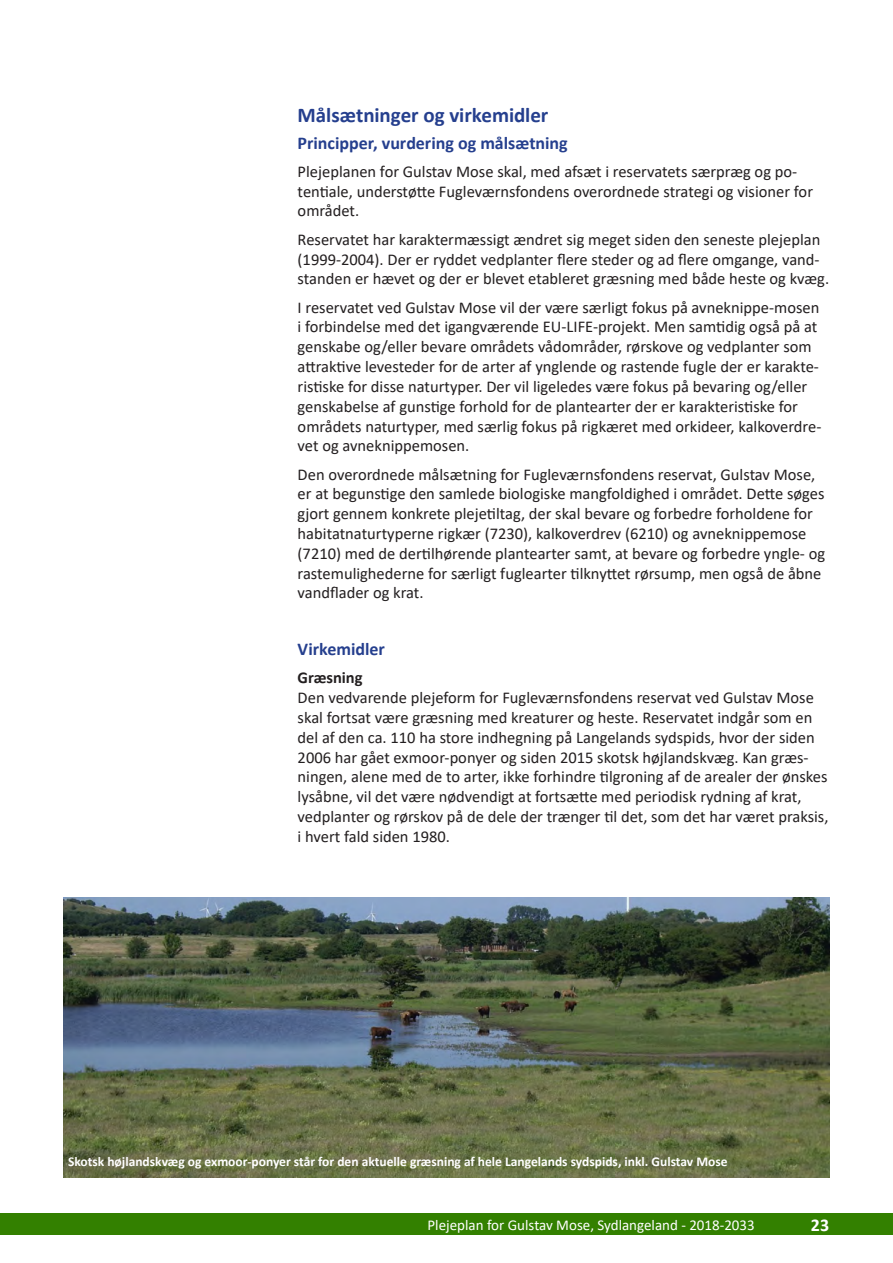
<style>
.page{position:relative;width:893px;height:1263px;background:#fff}
.page>*{position:absolute;margin:0;border:0;box-sizing:border-box;transform-origin:0 0}
.t1{font:700 21px "Calibri";letter-spacing:-.005em;color:#253f8e}
.t2{font:700 18px "Calibri";color:#253f8e}
.t3{font:700 18px "Calibri";color:#fff}
.t4{font:16.5px/19.8px "Calibri";color:#231f20}
.t5{font:700 16.5px "Calibri";color:#231f20}
.t6{font:15px "Calibri";color:#fff}
.t7{font:700 13.5px "Calibri";color:#fff}
</style>
<div class="page">
<div style="left:0;top:1213px;width:893px;height:22px;background:#338000"></div>
<img style="left:64px;top:897px;width:765px;height:281px">
<p class="t1" style="left:298px;top:100px;width:252px">Målsætninger og virkemidler</p>
<p class="t2" style="left:298px;top:130px;width:272px">Principper, vurdering og målsætning</p>
<p class="t4" style="left:298px;top:161px;width:517px">Plejeplanen for Gulstav Mose skal, med afsæt i reservatets særpræg og po&shy;tentiale, understøtte Fugleværnsfondens overordnede strategi og visioner for området.</p>
<p class="t4" style="left:298px;top:229px;width:533px">Reservatet har karaktermæssigt ændret sig meget siden den seneste plejeplan (1999-2004). Der er ryddet vedplanter flere steder og ad flere omgange, vand&shy;standen er hævet og der er blevet etableret græsning med både heste og kvæg.</p>
<p class="t4" style="left:298px;top:297px;width:525px">I reservatet ved Gulstav Mose vil der være særligt fokus på avneknippe-mosen i forbindelse med det igangværende EU-LIFE-projekt. Men samtidig også på at genskabe og/eller bevare områdets vådområder, rørskove og vedplanter som attraktive levesteder for de arter af ynglende og rastende fugle der er karakte&shy;ristiske for disse naturtyper. Der vil ligeledes være fokus på bevaring og/eller genskabelse af gunstige forhold for de plantearter der er karakteristiske for områdets naturtyper, med særlig fokus på rigkæret med orkideer, kalkoverdre&shy;vet og avneknippemosen.</p>
<p class="t4" style="left:298px;top:464px;width:529px">Den overordnede målsætning for Fugleværnsfondens reservat, Gulstav Mose, er at begunstige den samlede biologiske mangfoldighed i området. Dette søges gjort gennem konkrete plejetiltag, der skal bevare og forbedre forholdene for habitatnaturtyperne rigkær (7230), kalkoverdrev (6210) og avneknippemose (7210) med de dertilhørende plantearter samt, at bevare og forbedre yngle- og rastemulighederne for særligt fuglearter tilknyttet rørsump, men også de åbne vandflader og krat.</p>
<p class="t2" style="left:298px;top:636px;width:89px">Virkemidler</p>
<p class="t5" style="left:298px;top:666px;width:66px">Græsning</p>
<p class="t4" style="left:298px;top:687px;width:532px">Den vedvarende plejeform for Fugleværnsfondens reservat ved Gulstav Mose skal fortsat være græsning med kreaturer og heste. Reservatet indgår som en del af den ca. 110 ha store indhegning på Langelands sydspids, hvor der siden 2006 har gået exmoor-ponyer og siden 2015 skotsk højlandskvæg. Kan græs&shy;ningen, alene med de to arter, ikke forhindre tilgroning af de arealer der ønskes lysåbne, vil det være nødvendigt at fortsætte med periodisk rydning af krat, vedplanter og rørskov på de dele der trænger til det, som det har været praksis, i hvert fald siden 1980.</p>
<p class="t7" style="left:68px;top:1152px;width:661px">Skotsk højlandskvæg og exmoor-ponyer står for den aktuelle græsning af hele Langelands sydspids, inkl. Gulstav Mose</p>
<p class="t6" style="left:428px;top:1214px;width:329px">Plejeplan for Gulstav Mose, Sydlangeland - 2018-2033</p>
<p class="t3" style="left:811px;top:1212px;width:20px">23</p>
</div>
